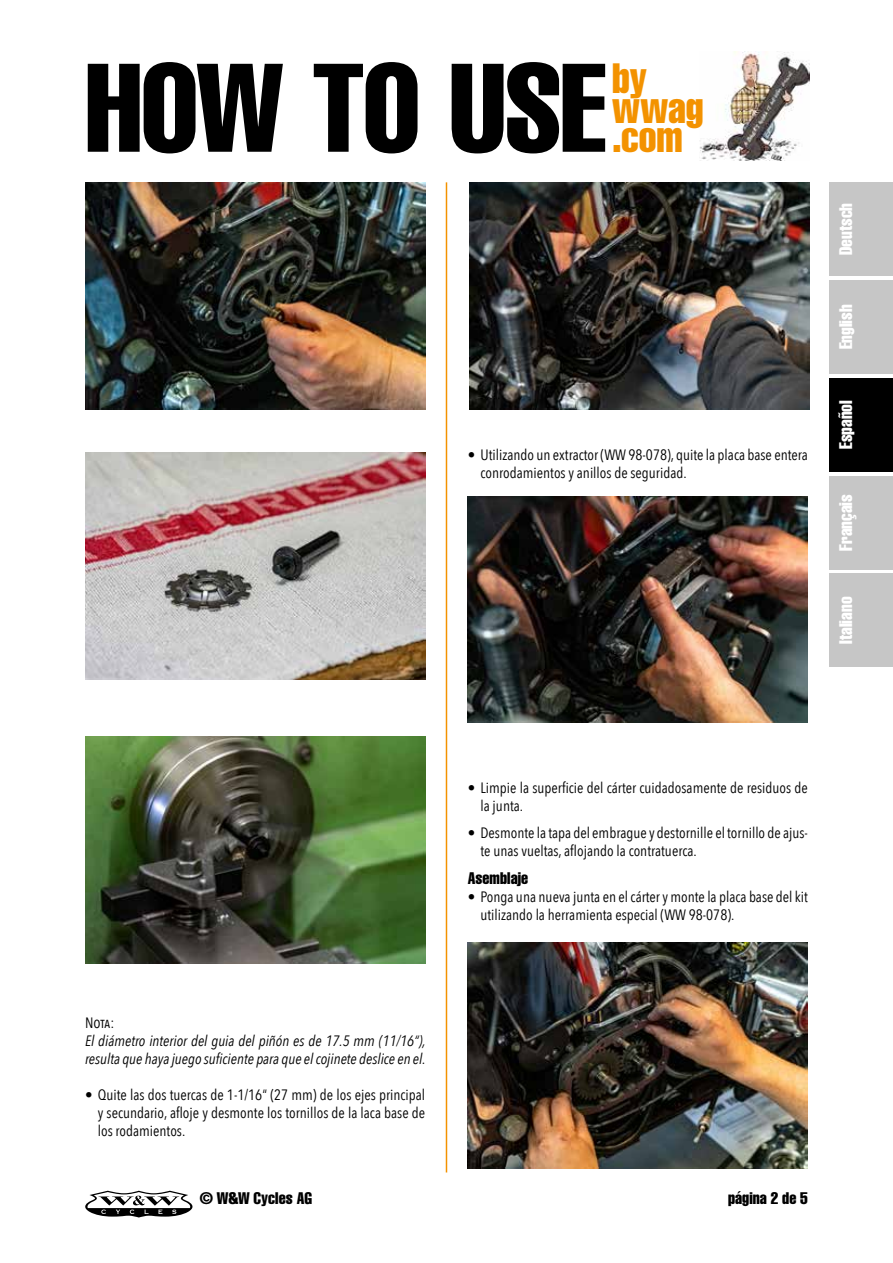
<style>
.page{position:relative;width:893px;height:1263px;background:#fff}
.page>*{position:absolute;margin:0;border:0;box-sizing:border-box;transform-origin:0 0}
.t1{font:extra-condensed 123.6px "Helvetica LTCE";letter-spacing:-.015em;color:#000}
.t2{font:extra-condensed 41.7px "Helvetica LTCE";letter-spacing:-.005em;color:#f39200}
.t3{font:extra-condensed 18px "Helvetica LTCE";color:#fff}
.t4{font:extra-condensed 16.5px "Helvetica LTCE";letter-spacing:.005em;color:#000}
.t5{font:15px/18px "Avenir Next Condensed";color:#000}
.t6{font:italic 15px/18px "Avenir Next Condensed";color:#000}
</style>
<div class="page">
<img style="left:699px;top:52px;width:110px;height:108px">
<svg style="left:85px;top:1191px;width:108px;height:26px"></svg>
<hr style="left:446px;top:182px;width:1px;height:990px;background:#f39200">
<img style="left:85px;top:182px;width:340px;height:227px">
<img style="left:85px;top:737px;width:340px;height:227px">
<img style="left:85px;top:452px;width:340px;height:227px">
<img style="left:469px;top:182px;width:340px;height:227px">
<img style="left:468px;top:496px;width:340px;height:227px">
<img style="left:468px;top:942px;width:340px;height:227px">
<div style="left:829px;top:182px;width:64px;height:94px;background:#c6c6c6"></div>
<div style="left:829px;top:280px;width:64px;height:94px;background:#c6c6c6"></div>
<div style="left:829px;top:378px;width:64px;height:93px;background:#000"></div>
<div style="left:829px;top:476px;width:64px;height:93px;background:#c6c6c6"></div>
<div style="left:829px;top:573px;width:64px;height:94px;background:#c6c6c6"></div>
<h1 class="t1" style="left:85px;top:29px;width:522px">HOW TO USE</h1>
<h2 class="t2" style="left:612px;top:52px;width:37px">by</h2>
<h2 class="t2" style="left:612px;top:81px;width:93px">wwag</h2>
<h2 class="t2" style="left:612px;top:110px;width:72px">.com</h2>
<p class="t5" style="left:480px;top:445px;width:329px;text-indent:-13px">• Utilizando un extractor (WW 98-078), quite la placa base entera conrodamientos y anillos de seguridad.</p>
<p class="t3" style="left:834px;top:255px;width:54px;rotate:-90deg">Deutsch</p>
<p class="t3" style="left:834px;top:349px;width:46px;rotate:-90deg">English</p>
<p class="t3" style="left:834px;top:449px;width:50px;rotate:-90deg">Español</p>
<p class="t3" style="left:834px;top:551px;width:58px;rotate:-90deg">Français</p>
<p class="t3" style="left:834px;top:644px;width:49px;rotate:-90deg">Italiano</p>
<p class="t5" style="left:85px;top:1013px;width:31px">Nota:</p>
<p class="t6" style="left:85px;top:1032px;width:342px">El diámetro interior del guia del piñón es de 17.5 mm (11/16“), resulta que haya juego suficiente para que el cojinete deslice en el.</p>
<p class="t5" style="left:98px;top:1085px;width:329px;text-align:justify;text-indent:-13px">• Quite las dos tuercas de 1-1/16“ (27 mm) de los ejes principal y secundario, afloje y desmonte los tornillos de la laca base de los rodamientos.</p>
<p class="t5" style="left:480px;top:778px;width:329px;text-indent:-13px">• Limpie la superficie del cárter cuidadosamente de residuos de la junta.</p>
<p class="t5" style="left:480px;top:823px;width:329px;text-indent:-13px">• Desmonte la tapa del embrague y destornille el tornillo de ajus&shy;te unas vueltas, aflojando la contratuerca.</p>
<p class="t4" style="left:468px;top:868px;width:62px">Asemblaje</p>
<p class="t5" style="left:480px;top:887px;width:329px;text-indent:-13px">• Ponga una nueva junta en el cárter y monte la placa base del kit utilizando la herramienta especial (WW 98-078).</p>
<p class="t4" style="left:200px;top:1187px;width:114px">© W&amp;W Cycles AG</p>
<p class="t4" style="left:728px;top:1187px;width:81px">página 2 de 5</p>
</div>
